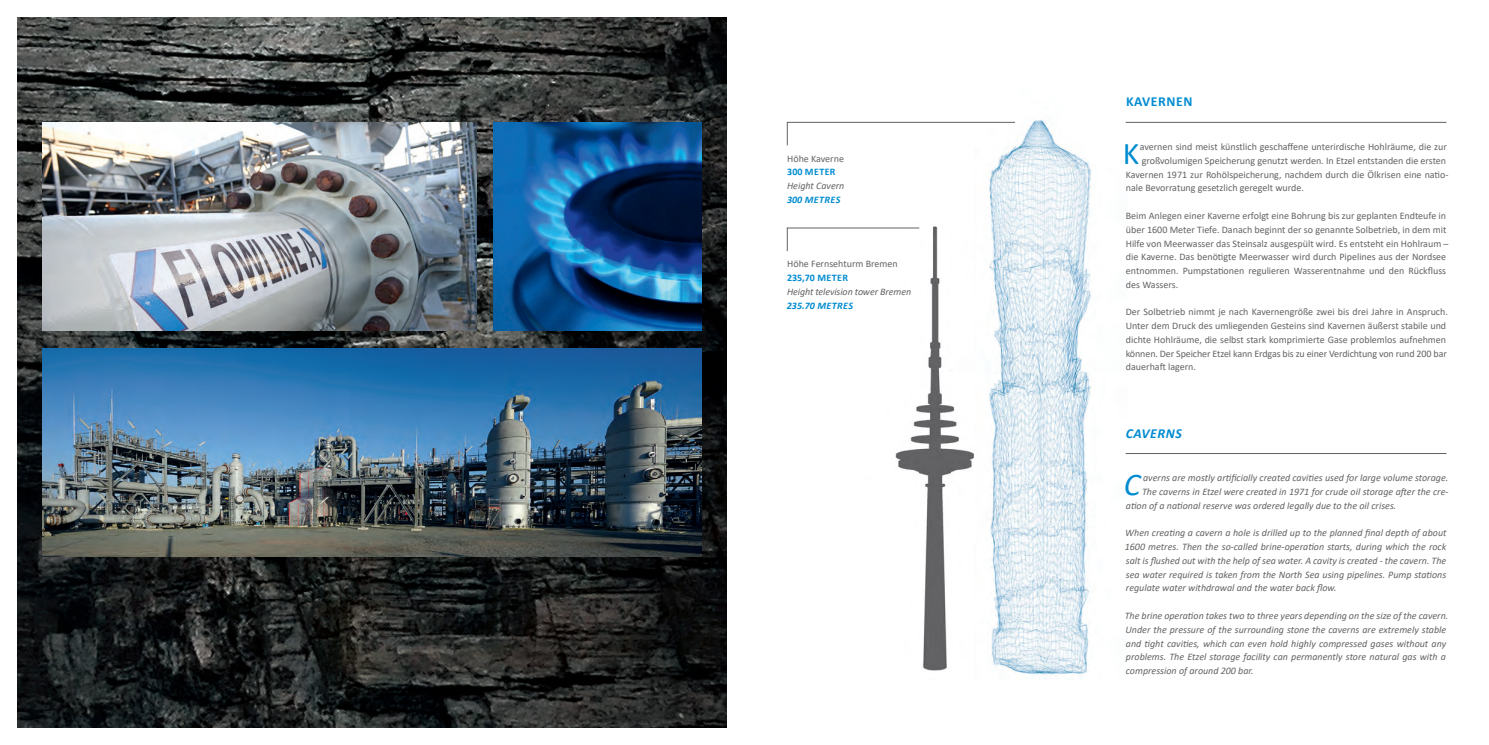
<style>
.page{position:relative;width:1489px;height:745px;background:#fff}
.page>*{position:absolute;margin:0;border:0;box-sizing:border-box;transform-origin:0 0}
.t1{font:31.62px "Calibri";color:#008cd0}
.t2{font:italic 31.62px "Calibri";color:#008cd0}
.t3{font:700 13.75px "Calibri";letter-spacing:.04em;color:#008cd0}
.t4{font:italic 700 13.75px "Calibri";letter-spacing:.04em;color:#008cd0}
.t5{font:10px/13.8px "Calibri";color:#636366}
.t6{font:italic 10px/13.8px "Calibri";color:#636366;text-align:justify}
.t7{font:italic 700 10px "Calibri";letter-spacing:.04em;color:#008cd0}
.t8{font:700 10px "Calibri";letter-spacing:.04em;color:#008cd0}
</style>
<div class="page">
<img style="left:18px;top:18px;width:708px;height:708px">
<img style="left:820px;top:119px;width:338px;height:557px">
<svg style="left:786px;top:122px;width:229px;height:24px"></svg>
<svg style="left:786px;top:227px;width:133px;height:24px"></svg>
<hr style="left:1125px;top:122px;width:321px;height:1px;background:#636366">
<hr style="left:1125px;top:453px;width:321px;height:1px;background:#636366">
<img style="left:43px;top:348px;width:659px;height:208px">
<img style="left:494px;top:122px;width:208px;height:208px">
<img style="left:43px;top:122px;width:433px;height:208px">
<p class="t5" style="left:787px;top:151px;width:58px">Höhe Kaverne</p>
<p class="t8" style="left:787px;top:166px;width:50px">300 METER</p>
<p class="t6" style="left:787px;top:178px;width:59px">Height Cavern</p>
<p class="t7" style="left:787px;top:192px;width:55px">300 METRES</p>
<p class="t5" style="left:787px;top:257px;width:112px">Höhe Fernsehturm Bremen</p>
<p class="t8" style="left:787px;top:271px;width:63px">235,70 METER</p>
<p class="t6" style="left:787px;top:284px;width:126px">Height television tower Bremen</p>
<p class="t7" style="left:786px;top:298px;width:68px">235.70 METRES</p>
<p class="t3" style="left:1125px;top:93px;width:68px">KAVERNEN</p>
<p class="t1" style="left:1122px;top:131px;width:18px">K</p>
<p class="t5" style="left:1139px;top:140px;width:309px">avernen sind meist künstlich geschaffene unterirdische Hohlräume, die zur</p>
<p class="t5" style="left:1141px;top:153px;width:306px">großvolumigen Speicherung genutzt werden. In Etzel entstanden die ersten</p>
<p class="t5" style="left:1125px;top:167px;width:324px">Kavernen 1971 zur Rohölspeicherung, nachdem durch die Ölkrisen eine natio-</p>
<p class="t5" style="left:1125px;top:181px;width:179px">nale Bevorratung gesetzlich geregelt wurde.</p>
<p class="t5" style="left:1125px;top:208px;width:324px">Beim Anlegen einer Kaverne erfolgt eine Bohrung bis zur geplanten Endteufe in über 1600 Meter Tiefe. Danach beginnt der so genannte Solbetrieb, in dem mit Hilfe von Meerwasser das Steinsalz ausgespült wird. Es entsteht ein Hohlraum – die Kaverne. Das benötigte Meerwasser wird durch Pipelines aus der Nordsee entnommen. Pumpstationen regulieren Wasserentnahme und den Rückfluss des Wassers.</p>
<p class="t5" style="left:1125px;top:305px;width:324px">Der Solbetrieb nimmt je nach Kavernengröße zwei bis drei Jahre in Anspruch.<br>Unter dem Druck des umliegenden Gesteins sind Kavernen äußerst stabile und dichte Hohlräume, die selbst stark komprimierte Gase problemlos aufnehmen können. Der Speicher Etzel kann Erdgas bis zu einer Verdichtung von rund 200 bar dauerhaft lagern.</p>
<p class="t4" style="left:1125px;top:423px;width:57px">CAVERNS</p>
<p class="t2" style="left:1123px;top:462px;width:18px">C</p>
<p class="t6" style="left:1143px;top:470px;width:306px">averns are mostly artificially created cavities used for large volume storage.</p>
<p class="t6" style="left:1141px;top:484px;width:308px">The caverns in Etzel were created in 1971 for crude oil storage after the cre-</p>
<p class="t6" style="left:1125px;top:498px;width:272px">ation of a national reserve was ordered legally due to the oil crises.</p>
<p class="t6" style="left:1124px;top:525px;width:323px">When creating a cavern a hole is drilled up to the planned final depth of about 1600 metres. Then the so-called brine-operation starts, during which the rock salt is flushed out with the help of sea water. A cavity is created - the cavern. The sea water required is taken from the North Sea using pipelines. Pump stations regulate water withdrawal and the water back flow.</p>
<p class="t6" style="left:1124px;top:608px;width:325px;text-align:left">The brine operation takes two to three years depending on the size of the cavern.<br>Under the pressure of the surrounding stone the caverns are extremely stable and tight cavities, which can even hold highly compressed gases without any problems. The Etzel storage facility can permanently store natural gas with a compression of around 200 bar.</p>
</div>
